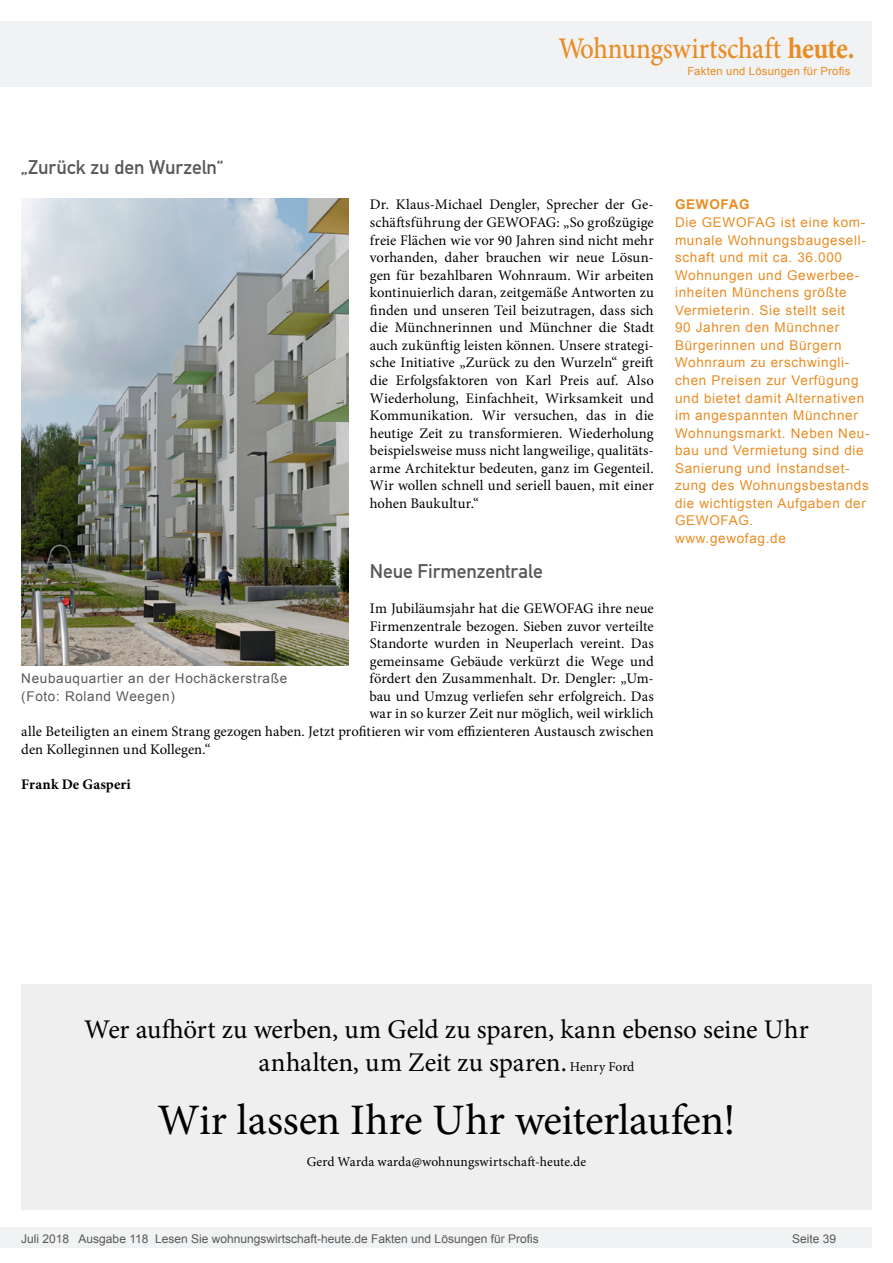
<style>
.page{position:relative;width:893px;height:1263px;background:#fff}
.page>*{position:absolute;margin:0;border:0;box-sizing:border-box;transform-origin:0 0}
.Anlesetext{font:43.5px "Minion Pro";letter-spacing:-.01em;color:#000}
.t1{font:500 30px "Minion Pro";letter-spacing:-.01em;color:#e88c24;scale:.9 1}
.Anlesetext-2{font:27px/32.4px "Minion Pro";letter-spacing:-.005em;color:#000;text-align:center}
.Überschrift_Grau{font:19.5px "DIN Mittelschrift";letter-spacing:-.005em;color:#595959}
.Fließtext_erste_Zeil{font:14.7px/17.5px "Minion Pro";letter-spacing:.005em;color:#000;text-align:justify}
.AUTOR{font:700 14.7px "Minion Pro";letter-spacing:.015em;color:#000}
.Info{font:13.5px/17.5px "Arial";letter-spacing:.05em;color:#e88c24}
.Bildunterschrift{font:13.5px/17.5px "Arial";letter-spacing:.05em;color:#595959}
.Anlesetext-3{font:13.5px "Minion Pro";letter-spacing:.01em;color:#000}
.Info-2{font:700 13.5px "Arial";letter-spacing:.05em;color:#e88c24}
.t2{font:12px "Arial";color:#595959}
.t3{font:11.25px "Arial";letter-spacing:.025em;color:#e88c24}
.s1{font-weight:700}
.s2{font-size:13.5px}
</style>
<div class="page">
<div style="left:0;top:1227px;width:872px;height:20px;background:#f1f2f3"></div>
<div style="left:0;top:21px;width:872px;height:66px;background:#f1f2f3"></div>
<img style="left:21px;top:198px;width:328px;height:468px">
<div style="left:21px;top:984px;width:851px;height:226px;background:#efeff0"></div>
<p class="Überschrift_Grau" style="left:21px;top:156px;width:203px">„Zurück zu den Wurzeln“</p>
<h2 class="t1" style="left:558px;top:28px;width:331px">Wohnungswirtschaft <span class="s1">heute.</span></h2>
<p class="t3" style="left:687px;top:63px;width:165px">Fakten und Lösungen für Profis</p>
<p class="Fließtext_erste_Zeil" style="left:370px;top:196px;width:285px">Dr. Klaus-Michael Dengler, Sprecher der Ge&shy;schäftsführung der GEWOFAG: „So großzügige freie Flächen wie vor 90 Jahren sind nicht mehr vorhanden, daher brauchen wir neue Lösun&shy;gen für bezahlbaren Wohnraum. Wir arbeiten kontinuierlich daran, zeitgemäße Antworten zu finden und unseren Teil beizutragen, dass sich die Münchnerinnen und Münchner die Stadt auch zukünftig leisten können. Unsere strategi&shy;sche Initiative „Zurück zu den Wurzeln“ greift die Erfolgsfaktoren von Karl Preis auf. Also Wiederholung, Einfachheit, Wirksamkeit und Kommunikation. Wir versuchen, das in die heutige Zeit zu transformieren. Wiederholung beispielsweise muss nicht langweilige, qualitäts&shy;arme Architektur bedeuten, ganz im Gegenteil.<br>Wir wollen schnell und seriell bauen, mit einer hohen Baukultur.“</p>
<p class="Info-2" style="left:675px;top:196px;width:76px">GEWOFAG</p>
<p class="Info" style="left:675px;top:214px;width:196px">Die GEWOFAG ist eine kom&shy;munale Wohnungsbaugesell&shy;schaft und mit ca. 36.000<br>Wohnungen und Gewerbee&shy;inheiten Münchens größte<br>Vermieterin. Sie stellt seit<br>90 Jahren den Münchner<br>Bürgerinnen und Bürgern<br>Wohnraum zu erschwingli&shy;chen Preisen zur Verfügung und bietet damit Alternativen im angespannten Münchner<br>Wohnungsmarkt. Neben Neu&shy;bau und Vermietung sind die<br>Sanierung und Instandset&shy;zung des Wohnungsbestands die wichtigsten Aufgaben der<br>GEWOFAG.</p>
<p class="Info" style="left:675px;top:529px;width:112px">www.gewofag.de</p>
<p class="Überschrift_Grau" style="left:370px;top:560px;width:174px">Neue Firmenzentrale</p>
<p class="Fließtext_erste_Zeil" style="left:370px;top:600px;width:285px">Im Jubiläumsjahr hat die GEWOFAG ihre neue</p>
<p class="Fließtext_erste_Zeil" style="left:370px;top:617px;width:285px">Firmenzentrale bezogen. Sieben zuvor verteilte</p>
<p class="Fließtext_erste_Zeil" style="left:370px;top:635px;width:285px">Standorte wurden in Neuperlach vereint. Das</p>
<p class="Fließtext_erste_Zeil" style="left:370px;top:652px;width:285px">gemeinsame Gebäude verkürzt die Wege und</p>
<p class="Fließtext_erste_Zeil" style="left:369px;top:670px;width:286px">fördert den Zusammenhalt. Dr. Dengler: „Um-</p>
<p class="Fließtext_erste_Zeil" style="left:369px;top:687px;width:286px">bau und Umzug verliefen sehr erfolgreich. Das</p>
<p class="Fließtext_erste_Zeil" style="left:369px;top:705px;width:286px">war in so kurzer Zeit nur möglich, weil wirklich</p>
<p class="Fließtext_erste_Zeil" style="left:21px;top:723px;width:634px">alle Beteiligten an einem Strang gezogen haben. Jetzt profitieren wir vom effizienteren Austausch zwischen</p>
<p class="Fließtext_erste_Zeil" style="left:21px;top:740px;width:191px">den Kolleginnen und Kollegen.“</p>
<p class="AUTOR" style="left:21px;top:773px;width:111px">Frank De Gasperi</p>
<p class="Bildunterschrift" style="left:21px;top:670px;width:267px">Neubauquartier an der Hochäckerstraße (Foto: Roland Weegen)</p>
<p class="Anlesetext-2" style="left:84px;top:1014px;width:726px">Wer aufhört zu werben, um Geld zu sparen, kann ebenso seine Uhr anhalten, um Zeit zu sparen. <span class="s2">Henry Ford</span></p>
<p class="Anlesetext" style="left:157px;top:1091px;width:580px">Wir lassen Ihre Uhr weiterlaufen!</p>
<p class="Anlesetext-3" style="left:307px;top:1153px;width:281px">Gerd Warda warda@wohnungswirtschaft-heute.de</p>
<p class="t2" style="left:21px;top:1230px;width:519px">Juli 2018 Ausgabe 118 Lesen Sie wohnungswirtschaft-heute.de Fakten und Lösungen für Profis</p>
<p class="t2" style="left:792px;top:1231px;width:46px">Seite 39</p>
</div>
